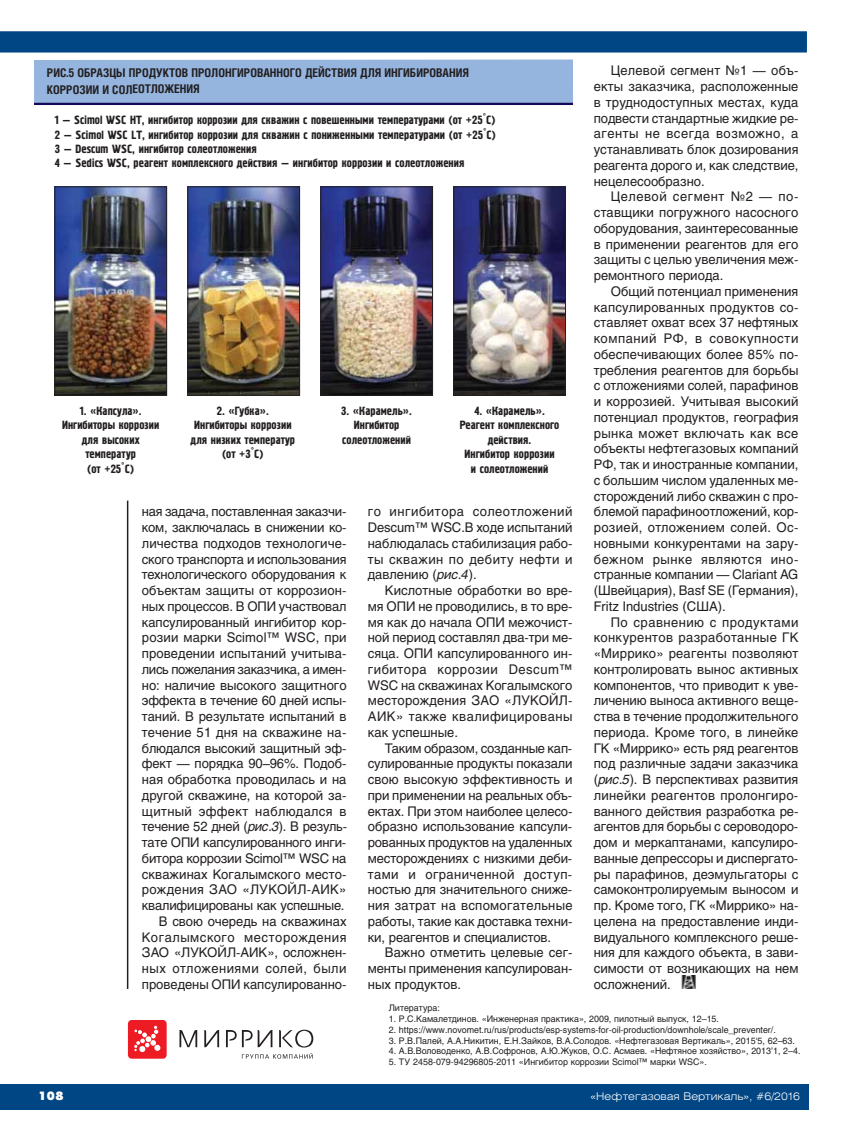
<style>
.page{position:relative;width:851px;height:1127px;background:#fff}
.page>*{position:absolute;margin:0;border:0;box-sizing:border-box;transform-origin:0 0}
.t1{font:13.2px/15.8px "Helios";letter-spacing:-.005em;color:#231f20;text-align:justify}
.t2{font:12px/14.4px "Pollock 1 C";color:#231f20;text-align:center}
.t3{font:700 12px/16.6px "Helios Cond";color:#231f20}
.t4{font:12px "Futura Futuris XC";color:#fff}
.t5{font:300 10.5px "Helios Ext";color:#fff}
.t6{font:9px "Helios";color:#231f20}
.s1{font-style:italic}
</style>
<div class="page">
<div style="left:0;top:1084px;width:808px;height:26px;background:#004584"></div>
<img style="left:681px;top:976px;width:15px;height:12px">
<svg style="left:0;top:31px;width:807px;height:22px;background:#084b88"></svg>
<hr style="left:127px;top:501px;width:1px;height:488px;background:#231f20">
<img style="left:56px;top:188px;width:109px;height:206px">
<div style="left:54px;top:186px;width:113px;height:210px;border:1px solid #231f20"></div>
<img style="left:189px;top:188px;width:109px;height:206px">
<div style="left:187px;top:186px;width:113px;height:210px;border:1px solid #231f20"></div>
<img style="left:322px;top:188px;width:109px;height:206px">
<div style="left:320px;top:186px;width:113px;height:210px;border:1px solid #231f20"></div>
<img style="left:455px;top:188px;width:108px;height:206px">
<div style="left:453px;top:186px;width:112px;height:210px;border:1px solid #231f20"></div>
<div style="left:34px;top:60px;width:539px;height:43px;background:#95b5df"></div>
<hr style="left:34px;top:103px;width:539px;height:2px;background:#140858">
<div style="left:128px;top:1020px;width:39px;height:38px;background:#ed1c24;border-radius:4px"></div>
<svg style="left:134px;top:1026px;width:26px;height:26px"></svg>
<svg style="left:204px;top:1030px;width:15px;height:17px"></svg>
<svg style="left:226px;top:1030px;width:46px;height:17px"></svg>
<svg style="left:279px;top:1030px;width:34px;height:17px"></svg>
<svg style="left:179px;top:1030px;width:18px;height:17px"></svg>
<svg style="left:242px;top:1053px;width:70px;height:5px"></svg>
<p class="t3" style="left:47px;top:65px;width:423px">РИС.5 ОБРАЗЦЫ ПРОДУКТОВ ПРОЛОНГИРОВАННОГО ДЕЙСТВИЯ ДЛЯ ИНГИБИРОВАНИЯ<br>КОРРОЗИИ И СОЛЕОТЛОЖЕНИЯ</p>
<p class="t2" style="left:55px;top:114px;width:442px;text-align:left">1 — Scimol WSC HT, ингибитор коррозии для скважин с повешенными температурами (от +25°C)<br>2 — Scimol WSC LT, ингибитор коррозии для скважин с пониженными температурами (от +25°C)<br>3 — Descum WSC, ингибитор солеотложения<br>4 — Sedics WSC, реагент комплексного действия — ингибитор коррозии и солеотложения</p>
<p class="t2" style="left:62px;top:404px;width:99px">1. «Капсула».<br>Ингибиторы коррозии для высоких температур<br>(от +25°C)</p>
<p class="t2" style="left:190px;top:404px;width:106px">2. «Губка».<br>Ингибиторы коррозии для низких температур (от +3°C)</p>
<p class="t2" style="left:341px;top:404px;width:72px">3. «Карамель».<br>Ингибитор солеотложений</p>
<p class="t2" style="left:460px;top:404px;width:101px">4. «Карамель».<br>Реагент комплексного действия.<br>Ингибитор коррозии<br>и солеотложений</p>
<p class="t1" style="left:142px;top:505px;width:207px;text-align:right">ная задача, поставленная заказчи&shy;ком, заключалась в снижении ко&shy;личества подходов технологиче&shy;ского транспорта и использования технологического оборудования к объектам защиты от коррозион&shy;ных процессов. В ОПИ участвовал капсулированный ингибитор кор&shy;розии марки Scimol™ WSC, при проведении испытаний учитыва&shy;лись пожелания заказчика, а имен&shy;но: наличие высокого защитного эффекта в течение 60 дней испы&shy;таний. В результате испытаний в течение 51 дня на скважине на&shy;блюдался высокий защитный эф&shy;фект — порядка 90–96%. Подоб&shy;ная обработка проводилась и на другой скважине, на которой за&shy;щитный эффект наблюдался в течение 52 дней (<span class="s1">рис.3</span>). В резуль&shy;тате ОПИ капсулированного инги&shy;битора коррозии Scimol™ WSC на скважинах Когалымского место&shy;рождения ЗАО «ЛУКОЙЛ-АИК» квалифицированы как успешные.<br>В свою очередь на скважинах<br>Когалымского месторождения<br>ЗАО «ЛУКОЙЛ-АИК», осложнен&shy;ных отложениями солей, были проведены ОПИ капсулированно-</p>
<p class="t1" style="left:368px;top:505px;width:206px">го ингибитора солеотложений Descum™ WSC.В ходе испытаний наблюдалась стабилизация рабо&shy;ты скважин по дебиту нефти и давлению (<span class="s1">рис.4</span>).</p>
<p class="t1" style="left:368px;top:584px;width:206px;text-indent:17px">Кислотные обработки во вре&shy;мя ОПИ не проводились, в то вре&shy;мя как до начала ОПИ межочист&shy;ной период составлял два-три ме&shy;сяца. ОПИ капсулированного ин&shy;гибитора коррозии Descum™ WSC на скважинах Когалымского месторождения ЗАО «ЛУКОЙЛ-АИК» также квалифицированы как успешные.</p>
<p class="t1" style="left:368px;top:741px;width:206px;text-indent:17px">Таким образом, созданные кап&shy;сулированные продукты показали свою высокую эффективность и при применении на реальных объ&shy;ектах. При этом наиболее целесо&shy;образно использование капсули&shy;рованных продуктов на удаленных месторождениях с низкими деби&shy;тами и ограниченной доступ&shy;ностью для значительного сниже&shy;ния затрат на вспомогательные работы, такие как доставка техни&shy;ки, реагентов и специалистов.</p>
<p class="t1" style="left:368px;top:946px;width:206px;text-indent:17px">Важно отметить целевые сег&shy;менты применения капсулирован&shy;ных продуктов.</p>
<p class="t1" style="left:593px;top:64px;width:206px;text-indent:17px">Целевой сегмент №1 — объ&shy;екты заказчика, расположенные в труднодоступных местах, куда подвести стандартные жидкие ре&shy;агенты не всегда возможно, а устанавливать блок дозирования реагента дорого и, как следствие, нецелесообразно.</p>
<p class="t1" style="left:593px;top:190px;width:206px;text-indent:17px">Целевой сегмент №2 — по&shy;ставщики погружного насосного оборудования, заинтересованные в применении реагентов для его защиты с целью увеличения меж&shy;ремонтного периода.</p>
<p class="t1" style="left:593px;top:285px;width:206px;text-indent:17px">Общий потенциал применения капсулированных продуктов со&shy;ставляет охват всех 37 нефтяных компаний РФ, в совокупности обеспечивающих более 85% по&shy;требления реагентов для борьбы с отложениями солей, парафинов и коррозией. Учитывая высокий потенциал продуктов, география рынка может включать как все объекты нефтегазовых компаний РФ, так и иностранные компании, с большим числом удаленных ме&shy;сторождений либо скважин с про&shy;блемой парафиноотложений, кор&shy;розией, отложением солей. Ос&shy;новными конкурентами на зару&shy;бежном рынке являются ино&shy;странные компании — Сlariant AG (Швейцария), Basf SE (Германия), Fritz Industries (США).</p>
<p class="t1" style="left:593px;top:615px;width:206px;text-indent:17px">По сравнению с продуктами конкурентов разработанные ГК «Миррико» реагенты позволяют контролировать вынос активных компонентов, что приводит к уве&shy;личению выноса активного веще&shy;ства в течение продолжительного периода. Кроме того, в линейке ГК «Миррико» есть ряд реагентов под различные задачи заказчика (<span class="s1">рис.5</span>). В перспективах развития линейки реагентов пролонгиро&shy;ванного действия разработка ре&shy;агентов для борьбы с сероводоро&shy;дом и меркаптанами, капсулиро&shy;ванные депрессоры и диспергато&shy;ры парафинов, деэмульгаторы с самоконтролируемым выносом и пр. Кроме того, ГК «Миррико» на&shy;целена на предоставление инди&shy;видуального комплексного реше&shy;ния для каждого объекта, в зави&shy;симости от возникающих на нем осложнений.</p>
<p class="t4" style="left:38px;top:1091px;width:27px">108</p>
<p class="t6" style="left:389px;top:1005px;width:53px">Литература:</p>
<p class="t6" style="left:389px;top:1015px;width:332px">1. Р.С.Камалетдинов. «Инженерная практика», 2009, пилотный выпуск, 12–15.</p>
<p class="t6" style="left:389px;top:1026px;width:388px">2. https://www.novomet.ru/rus/products/esp-systems-for-oil-production/downhole/scale_preventer/.</p>
<p class="t6" style="left:389px;top:1037px;width:407px">3. Р.В.Палей, А.А.Никитин, Е.Н.Зайков, В.А.Солодов. «Нефтегазовая Вертикаль», 2015‘5, 62–63.</p>
<p class="t6" style="left:389px;top:1048px;width:413px">4. А.В.Воловоденко, А.В.Софронов, А.Ю.Жуков, О.С. Асмаев. «Нефтяное хозяйство», 2013’1, 2–4.</p>
<p class="t6" style="left:389px;top:1059px;width:319px">5. ТУ 2458-079-94296805-2011 «Ингибитор коррозии Scimol™ марки WSС».</p>
<p class="t5" style="left:590px;top:1092px;width:211px">«Нефтегазовая Вертикаль», #6/2016</p>
</div>
